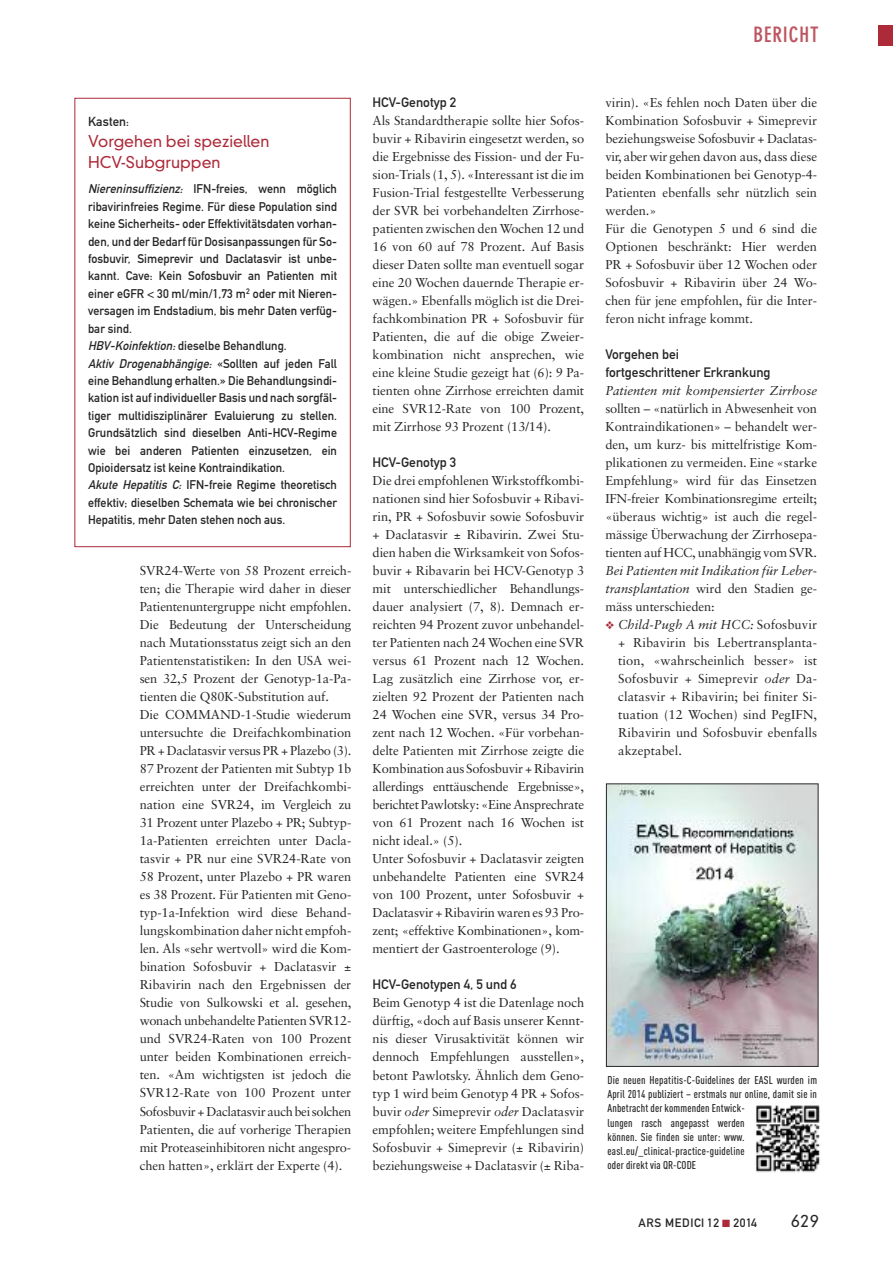
<style>
.page{position:relative;width:893px;height:1263px;background:#fff}
.page>*{position:absolute;margin:0;border:0;box-sizing:border-box;transform-origin:0 0}
.t1{font:700 condensed 21px "DIN Neuzeit Grotesk";letter-spacing:.04em;color:#bd5561}
.t2{font:300 16.5px "DIN Neuzeit Grotesk";color:#272627}
.t3{font:300 15.75px/21px "DIN Neuzeit Grotesk";color:#ad2a39}
.t4{font:13.5px/18px "DIN Mittelschrift";color:#272627}
.t5{font:12.9px/18px "Sabon";letter-spacing:-.005em;color:#272627;text-align:justify}
.t6{font:italic 12.9px/18px "Sabon";letter-spacing:-.005em;color:#272627;text-align:justify}
.t7{font:12.9px "DIN Mittelschrift";letter-spacing:.005em;color:#272627}
.t8{font:12.45px/17.4px "DIN Mittelschrift";letter-spacing:.005em;color:#272627;scale:.96 1}
.t9{font:12px "DIN Mittelschrift";letter-spacing:.05em;color:#272627}
.t10{font:500 11.25px/14.2px "DIN Cond";letter-spacing:.015em;color:#272627}
.s1{font-size:12.45px}
.s2{font-style:italic}
.s3{font-style:normal}
.s4{color:#ad2a39}
</style>
<div class="page">
<div style="left:878px;top:26px;width:15px;height:20px;background:#ad2a39"></div>
<div style="left:74px;top:98px;width:277px;height:449px;border:1px solid #ad2a39"></div>
<img style="left:608px;top:785px;width:209px;height:280px">
<div style="left:606px;top:783px;width:213px;height:284px;border:1px solid #272627"></div>
<img style="left:756px;top:1105px;width:64px;height:68px">
<h1 class="t1" style="left:753px;top:27px;width:67px">BERICHT</h1>
<p class="t7" style="left:88px;top:116px;width:42px">Kasten<span class="s1">:</span></p>
<p class="t3" style="left:88px;top:132px;width:183px">Vorgehen bei speziellen<br>HCV-Subgruppen</p>
<p class="t8" style="left:88px;top:182px;width:261px"><span class="s2">Niereninsuffizienz:</span> IFN-freies, wenn möglich ribavirinfreies Regime. Für diese Population sind keine Sicherheits- oder Effektivitätsdaten vorhan&shy;den, und der Bedarf für Dosisanpassungen für So&shy;fosbuvir, Simeprevir und Daclatasvir ist unbe&shy;kannt. Cave: Kein Sofosbuvir an Patienten mit einer eGFR &lt; 30 ml/min/1,73 m<sup>2</sup> oder mit Nieren&shy;versagen im Endstadium, bis mehr Daten verfüg&shy;bar sind.<br><span class="s2">HBV-Koinfektion:</span>dieselbe Behandlung.<br><span class="s2">Aktiv Drogenabhängige:</span> «Sollten auf jeden Fall eine Behandlung erhalten.» Die Behandlungsindi&shy;kation ist auf individueller Basis und nach sorgfäl&shy;tiger multidisziplinärer Evaluierung zu stellen.<br>Grundsätzlich sind dieselben Anti-HCV-Regime wie bei anderen Patienten einzusetzen, ein Opioidersatz ist keine Kontraindikation.<br><span class="s2">Akute Hepatitis C:</span> IFN-freie Regime theoretisch effektiv; dieselben Schemata wie bei chronischer Hepatitis, mehr Daten stehen noch aus.</p>
<p class="t5" style="left:140px;top:563px;width:213px;text-align:left">SVR24-Werte von 58 Prozent erreich&shy;ten; die Therapie wird daher in dieser Patientenuntergruppe nicht empfohlen.<br>Die Bedeutung der Unterscheidung nach Mutationsstatus zeigt sich an den Patientenstatistiken: In den USA wei&shy;sen 32,5 Prozent der Genotyp-1a-Pa&shy;tienten die Q80K-Substitution auf.<br>Die COMMAND-1-Studie wiederum untersuchte die Dreifachkombination PR + Daclatasvir versus PR + Plazebo (3).<br>87 Prozent der Patienten mit Subtyp 1b erreichten unter der Dreifachkombi&shy;nation eine SVR24, im Vergleich zu 31 Prozent unter Plazebo + PR; Subtyp-1a-Patienten erreichten unter Dacla&shy;tasvir + PR nur eine SVR24-Rate von 58 Prozent, unter Plazebo + PR waren es 38 Prozent. Für Patienten mit Geno&shy;typ-1a-Infektion wird diese Behand&shy;lungskombination daher nicht empfoh&shy;len. Als «sehr wertvoll» wird die Kom&shy;bination Sofosbuvir + Daclatasvir ± Ribavirin nach den Ergebnissen der Studie von Sulkowski et al. gesehen, wonach unbehandelte Patienten SVR12- und SVR24-Raten von 100 Prozent unter beiden Kombinationen erreich&shy;ten. «Am wichtigsten ist jedoch die SVR12-Rate von 100 Prozent unter Sofosbuvir+Daclatasvirauchbeisolchen Patienten, die auf vorherige Therapien mit Proteaseinhibitoren nicht angespro&shy;chen hatten», erklärt der Experte (4).</p>
<p class="t4" style="left:373px;top:95px;width:85px">HCV-Genotyp 2</p>
<p class="t5" style="left:373px;top:113px;width:213px">Als Standardtherapie sollte hier Sofos&shy;buvir + Ribavirin eingesetzt werden, so die Ergebnisse des Fission- und der Fu&shy;sion-Trials (1, 5). «Interessant ist die im Fusion-Trial festgestellte Verbesserung der SVR bei vorbehandelten Zirrhose&shy;patienten zwischen den Wochen 12 und 16 von 60 auf 78 Prozent. Auf Basis dieser Daten sollte man eventuell sogar eine 20 Wochen dauernde Therapie er&shy;wägen.» Ebenfalls möglich ist die Drei&shy;fachkombination PR + Sofosbuvir für Patienten, die auf die obige Zweier&shy;kombination nicht ansprechen, wie eine kleine Studie gezeigt hat (6): 9 Pa&shy;tienten ohne Zirrhose erreichten damit eine SVR12-Rate von 100 Prozent, mit Zirrhose 93 Prozent (13/14).</p>
<p class="t4" style="left:373px;top:455px;width:85px">HCV-Genotyp 3</p>
<p class="t5" style="left:373px;top:473px;width:213px;text-align:left">Die drei empfohlenen Wirkstoffkombi&shy;nationen sind hier Sofosbuvir + Ribavi&shy;rin, PR + Sofosbuvir sowie Sofosbuvir + Daclatasvir ± Ribavirin. Zwei Stu&shy;dien haben die Wirksamkeit von Sofos&shy;buvir + Ribavarin bei HCV-Genotyp 3 mit unterschiedlicher Behandlungs&shy;dauer analysiert (7, 8). Demnach er&shy;reichten 94 Prozent zuvor unbehandel&shy;ter Patienten nach 24 Wochen eine SVR versus 61 Prozent nach 12 Wochen.<br>Lag zusätzlich eine Zirrhose vor, er&shy;zielten 92 Prozent der Patienten nach 24 Wochen eine SVR, versus 34 Pro&shy;zent nach 12 Wochen. «Für vorbehan&shy;delte Patienten mit Zirrhose zeigte die Kombination aus Sofosbuvir + Ribavirin allerdings enttäuschende Ergebnisse», berichtet Pawlotsky: «Eine Ansprechrate von 61 Prozent nach 16 Wochen ist nicht ideal.» (5).<br>Unter Sofosbuvir + Daclatasvir zeigten unbehandelte Patienten eine SVR24 von 100 Prozent, unter Sofosbuvir + Daclatasvir + Ribavirin waren es 93 Pro&shy;zent; «effektive Kombinationen», kom&shy;mentiert der Gastroenterologe (9).</p>
<p class="t4" style="left:373px;top:977px;width:146px">HCV-Genotypen 4, 5 und 6</p>
<p class="t5" style="left:373px;top:995px;width:213px">Beim Genotyp 4 ist die Datenlage noch dürftig, «doch auf Basis unserer Kennt&shy;nis dieser Virusaktivität können wir dennoch Empfehlungen ausstellen», betont Pawlotsky. Ähnlich dem Geno&shy;typ 1 wird beim Genotyp 4 PR + Sofos&shy;buvir <span class="s2">oder</span> Simeprevir <span class="s2">oder</span> Daclatasvir empfohlen; weitere Empfehlungen sind Sofosbuvir + Simeprevir (± Ribavirin) beziehungsweise + Daclatasvir (± Riba-</p>
<p class="t5" style="left:605px;top:95px;width:213px;text-align:left">virin). «Es fehlen noch Daten über die Kombination Sofosbuvir + Simeprevir beziehungsweise Sofosbuvir + Daclatas&shy;vir, aber wir gehen davon aus, dass diese beiden Kombinationen bei Genotyp-4- Patienten ebenfalls sehr nützlich sein werden.»<br>Für die Genotypen 5 und 6 sind die Optionen beschränkt: Hier werden PR + Sofosbuvir über 12 Wochen oder Sofosbuvir + Ribavirin über 24 Wo&shy;chen für jene empfohlen, für die Inter&shy;feron nicht infrage kommt.</p>
<p class="t4" style="left:605px;top:347px;width:167px">Vorgehen bei fortgeschrittener Erkrankung</p>
<p class="t6" style="left:605px;top:383px;width:213px">Patienten mit kompensierter Zirrhose</p>
<p class="t5" style="left:605px;top:401px;width:213px">sollten – «natürlich in Abwesenheit von Kontraindikationen» – behandelt wer&shy;den, um kurz- bis mittelfristige Kom&shy;plikationen zu vermeiden. Eine «starke Empfehlung» wird für das Einsetzen IFN-freier Kombinationsregime erteilt; «überaus wichtig» ist auch die regel&shy;mässige Überwachung der Zirrhosepa&shy;tienten auf HCC, unabhängig vom SVR.</p>
<p class="t6" style="left:605px;top:563px;width:213px">Bei Patienten mit Indikation für Leber&shy;transplantation <span class="s3">wird den Stadien ge&shy;mäss unterschieden:</span></p>
<p class="t5" style="left:618px;top:617px;width:200px;text-indent:-13px"><span class="s4">❖</span> <span class="s2">Child-Pugh A mit HCC:</span> Sofosbuvir + Ribavirin bis Lebertransplanta&shy;tion, «wahrscheinlich besser» ist Sofosbuvir + Simeprevir <span class="s2">oder</span> Da&shy;clatasvir + Ribavirin; bei finiter Si&shy;tuation (12 Wochen) sind PegIFN, Ribavirin und Sofosbuvir ebenfalls akzeptabel.</p>
<p class="t10" style="left:607px;top:1074px;width:211px">Die neuen Hepatitis-C-Guidelines der EASL wurden im April 2014 publiziert – erstmals nur online, damit sie in Anbetracht der kommenden Entwick-<br>lungen rasch angepasst werden<br>können. Sie finden sie unter: www. easl.eu/_clinical-practice-guideline<br>oder direkt via QR-CODE</p>
<p class="t9" style="left:639px;top:1218px;width:120px">ARS MEDICI 12 <span class="s4">■</span> 2014</p>
<p class="t2" style="left:791px;top:1214px;width:29px">629</p>
</div>
